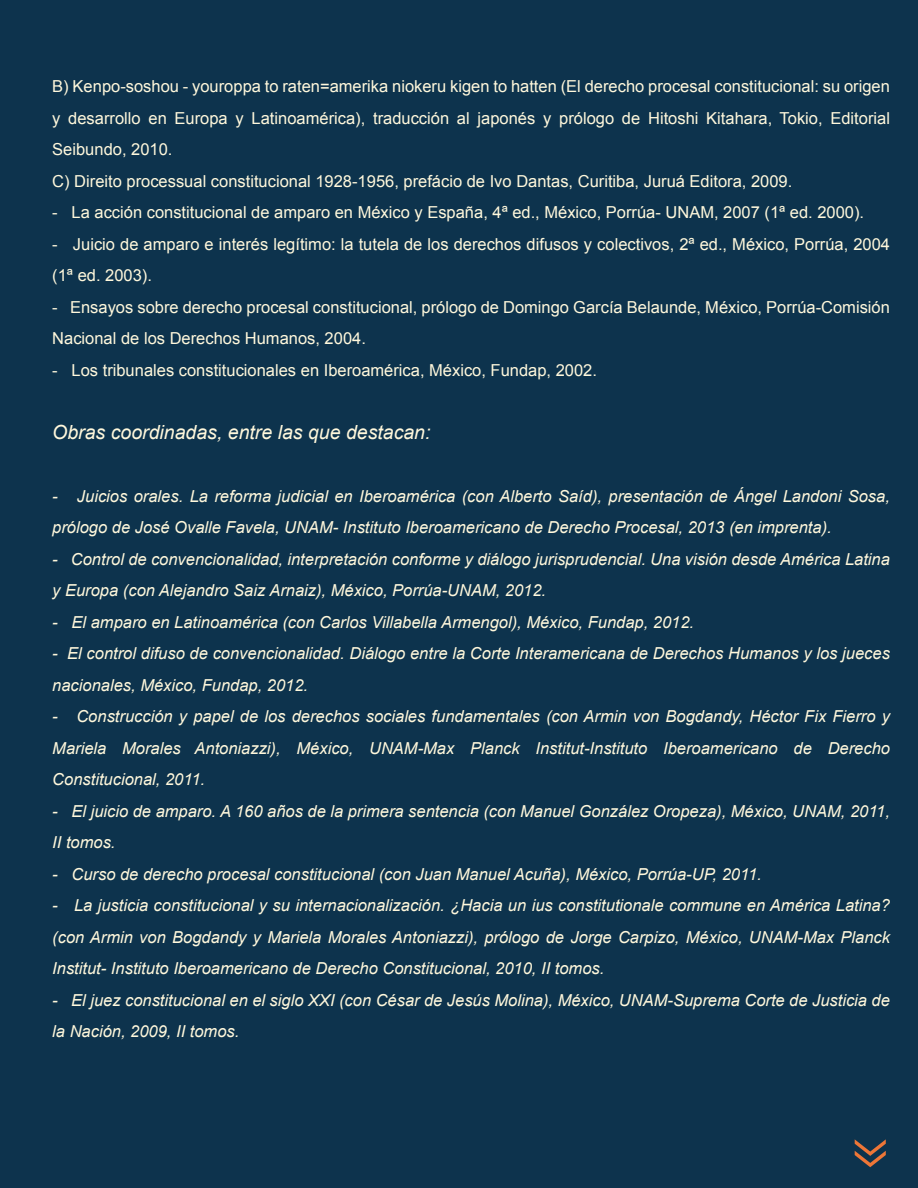
<style>
.page{position:relative;width:918px;height:1188px;background:#0d334d}
.page>*{position:absolute;margin:0;border:0;box-sizing:border-box;transform-origin:0 0}
.t1{font:italic 19.5px "Arial";color:#fff8dc}
.t2{font:italic 16.5px/31.5px "Arial";color:#fff8dc}
.t3{font:16.5px/31.5px "Arial";color:#fff8dc}
</style>
<div class="page">
<svg style="left:855px;top:1139px;width:31px;height:28px"></svg>
<p class="t3" style="left:52px;top:71px;width:839px">B) Kenpo-soshou - youroppa to raten=amerika niokeru kigen to hatten (El derecho procesal constitucional: su origen y desarrollo en Europa y Latinoamérica), traducción al japonés y prólogo de Hitoshi Kitahara, Tokio, Editorial Seibundo, 2010.<br>C) Direito processual constitucional 1928-1956, prefácio de Ivo Dantas, Curitiba, Juruá Editora, 2009.</p>
<p class="t3" style="left:52px;top:197px;width:813px">- La acción constitucional de amparo en México y España, 4ª ed., México, Porrúa- UNAM, 2007 (1ª ed. 2000).</p>
<p class="t3" style="left:52px;top:228px;width:839px">- Juicio de amparo e interés legítimo: la tutela de los derechos difusos y colectivos, 2ª ed., México, Porrúa, 2004 (1ª ed. 2003).</p>
<p class="t3" style="left:52px;top:291px;width:839px">- Ensayos sobre derecho procesal constitucional, prólogo de Domingo García Belaunde, México, Porrúa-Comisión<br>Nacional de los Derechos Humanos, 2004.</p>
<p class="t3" style="left:52px;top:354px;width:546px">- Los tribunales constitucionales en Iberoamérica, México, Fundap, 2002.</p>
<p class="t1" style="left:52px;top:419px;width:380px">Obras coordinadas, entre las que destacan:</p>
<p class="t2" style="left:52px;top:480px;width:839px">- Juicios orales. La reforma judicial en Iberoamérica (con Alberto Saíd), presentación de Ángel Landoni Sosa, prólogo de José Ovalle Favela, UNAM- Instituto Iberoamericano de Derecho Procesal, 2013 (en imprenta).</p>
<p class="t2" style="left:52px;top:543px;width:839px">- Control de convencionalidad, interpretación conforme y diálogo jurisprudencial. Una visión desde América Latina y Europa (con Alejandro Saiz Arnaiz), México, Porrúa-UNAM, 2012.</p>
<p class="t2" style="left:52px;top:606px;width:643px">- El amparo en Latinoamérica (con Carlos Villabella Armengol), México, Fundap, 2012.</p>
<p class="t2" style="left:52px;top:638px;width:839px">- El control difuso de convencionalidad. Diálogo entre la Corte Interamericana de Derechos Humanos y los jueces nacionales, México, Fundap, 2012.</p>
<p class="t2" style="left:52px;top:701px;width:839px;text-align:justify">- Construcción y papel de los derechos sociales fundamentales (con Armin von Bogdandy, Héctor Fix Fierro y Mariela Morales Antoniazzi), México, UNAM-Max Planck Institut-Instituto Iberoamericano de Derecho Constitucional, 2011.</p>
<p class="t2" style="left:52px;top:795px;width:839px">- El juicio de amparo. A 160 años de la primera sentencia (con Manuel González Oropeza), México, UNAM, 2011,<br>II tomos.</p>
<p class="t2" style="left:52px;top:858px;width:711px">- Curso de derecho procesal constitucional (con Juan Manuel Acuña), México, Porrúa-UP, 2011.</p>
<p class="t2" style="left:52px;top:890px;width:839px;text-align:justify">- La justicia constitucional y su internacionalización. ¿Hacia un ius constitutionale commune en América Latina? (con Armin von Bogdandy y Mariela Morales Antoniazzi), prólogo de Jorge Carpizo, México, UNAM-Max Planck Institut- Instituto Iberoamericano de Derecho Constitucional, 2010, II tomos.</p>
<p class="t2" style="left:52px;top:984px;width:839px">- El juez constitucional en el siglo XXI (con César de Jesús Molina), México, UNAM-Suprema Corte de Justicia de la Nación, 2009, II tomos.</p>
</div>
